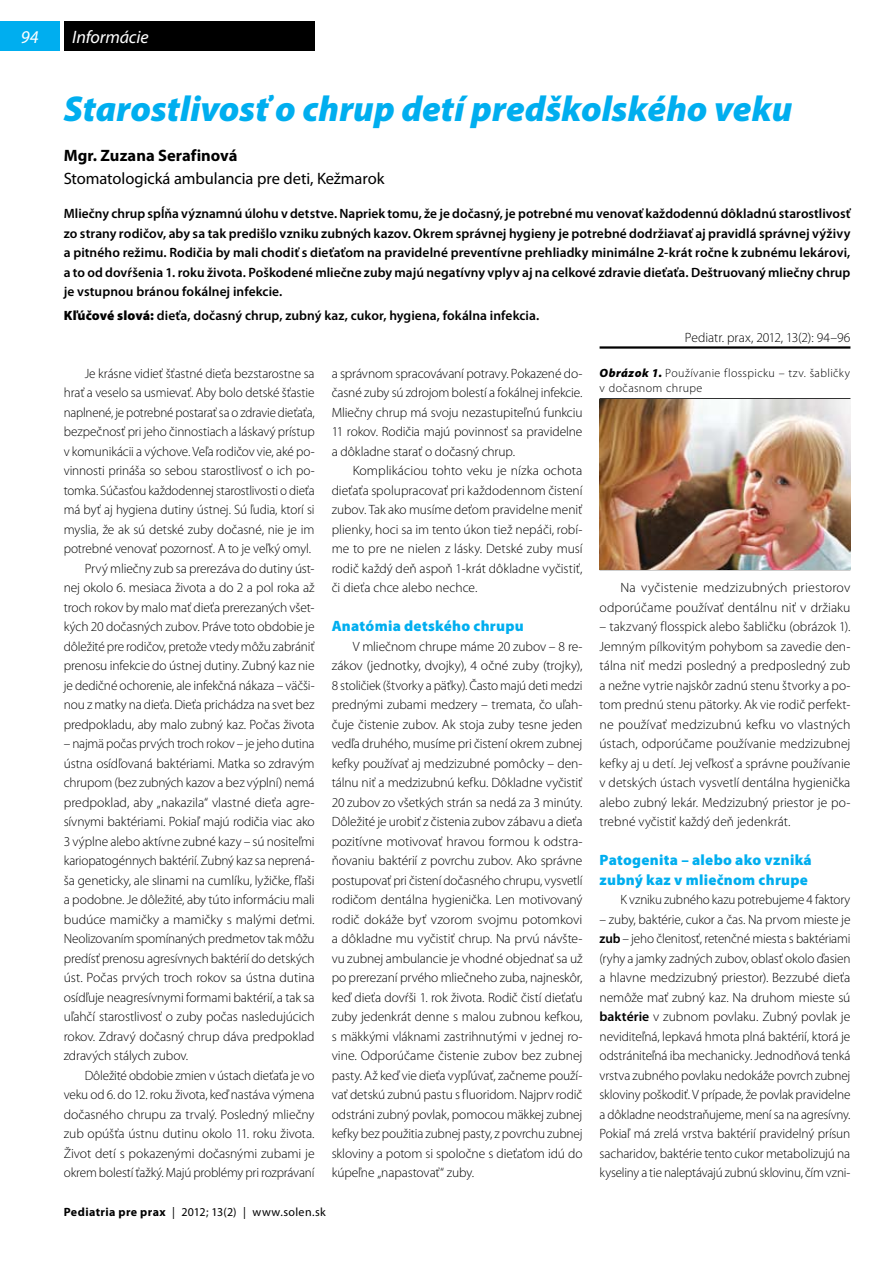
<style>
.page{position:relative;width:893px;height:1263px;background:#fff}
.page>*{position:absolute;margin:0;border:0;box-sizing:border-box;transform-origin:0 0}
.t1{font:italic 900 36px "Myriad Pro";color:#00aeef}
.t2{font:italic 18px "Myriad Pro";letter-spacing:-.01em;color:#fff}
.t3{font:16.5px "Myriad Pro";letter-spacing:-.005em;color:#000}
.t4{font:700 16.5px "Myriad Pro";color:#000}
.t5{font:900 15px/19.5px "Myriad Pro";letter-spacing:.02em;color:#00aeef}
.t6{font:300 13.5px/19.5px "Myriad Pro";letter-spacing:-.01em;color:#000;text-align:justify}
.t7{font:600 13.5px/19.5px "Myriad Pro";letter-spacing:.005em;color:#000;text-align:justify}
.t8{font:300 13.5px/19.5px "Myriad Pro";letter-spacing:.01em;color:#000;text-align:right}
.t9{font:300 12px/15px "Myriad Pro";letter-spacing:.035em;color:#000}
.t10{font:12px "Myriad Pro";letter-spacing:.03em;color:#000}
.s1{font-weight:900}
.s2{font-weight:900;font-style:italic}
.s3{font-weight:600}
.s4{font-weight:700}
</style>
<div class="page">
<div style="left:0;top:21px;width:60px;height:30px;background:#00aeef"></div>
<div style="left:64px;top:21px;width:251px;height:30px;background:#000"></div>
<hr style="left:600px;top:346px;width:250px;height:3px;background:#000">
<hr style="left:600px;top:569px;width:250px;height:1px;background:#000">
<hr style="left:600px;top:398px;width:250px;height:2px;background:#000">
<img style="left:600px;top:400px;width:250px;height:169px">
<h2 class="t2" style="left:21px;top:26px;width:19px">94</h2>
<h2 class="t2" style="left:72px;top:26px;width:78px">Informácie</h2>
<h1 class="t1" style="left:64px;top:84px;width:730px">Starostlivosť o chrup detí predškolského veku</h1>
<p class="t4" style="left:64px;top:145px;width:175px">Mgr. Zuzana Serafinová</p>
<p class="t3" style="left:64px;top:168px;width:322px">Stomatologická ambulancia pre deti, Kežmarok</p>
<p class="t7" style="left:64px;top:203px;width:788px">Mliečny chrup spĺňa významnú úlohu v detstve. Napriek tomu, že je dočasný, je potrebné mu venovať každodennú dôkladnú starostlivosť zo strany rodičov, aby sa tak predišlo vzniku zubných kazov. Okrem správnej hygieny je potrebné dodržiavať aj pravidlá správnej výživy a pitného režimu. Rodičia by mali chodiť s dieťaťom na pravidelné preventívne prehliadky minimálne 2-krát ročne k zubnému lekárovi, a to od dovŕšenia 1. roku života. Poškodené mliečne zuby majú negatívny vplyv aj na celkové zdravie dieťaťa. Deštruovaný mliečny chrup je vstupnou bránou fokálnej infekcie.</p>
<p class="t7" style="left:64px;top:305px;width:477px"><span class="s1">Kľúčové slová:</span> dieťa, dočasný chrup, zubný kaz, cukor, hygiena, fokálna infekcia.</p>
<p class="t6" style="left:685px;top:328px;width:167px">Pediatr. prax, 2012, 13(2): 94–96</p>
<p class="t6" style="left:64px;top:363px;width:252px;text-align:right">Je krásne vidieť šťastné dieťa bezstarostne sa hrať a veselo sa usmievať. Aby bolo detské šťastie naplnené, je potrebné postarať sa o zdravie dieťaťa, bezpečnosť pri jeho činnostiach a láskavý prístup v komunikácii a výchove. Veľa rodičov vie, aké po&shy;vinnosti prináša so sebou starostlivosť o ich po&shy;tomka. Súčasťou každodennej starostlivosti o dieťa má byť aj hygiena dutiny ústnej. Sú ľudia, ktorí si myslia, že ak sú detské zuby dočasné, nie je im potrebné venovať pozornosť. A to je veľký omyl.<br>Prvý mliečny zub sa prerezáva do dutiny úst-<br>nej okolo 6. mesiaca života a do 2 a pol roka až troch rokov by malo mať dieťa prerezaných všet&shy;kých 20 dočasných zubov. Práve toto obdobie je dôležité pre rodičov, pretože vtedy môžu zabrániť prenosu infekcie do ústnej dutiny. Zubný kaz nie je dedičné ochorenie, ale infekčná nákaza – väčši&shy;nou z matky na dieťa. Dieťa prichádza na svet bez predpokladu, aby malo zubný kaz. Počas života</p>
<p class="t6" style="left:64px;top:734px;width:252px">– najmä počas prvých troch rokov – je jeho dutina ústna osídľovaná baktériami. Matka so zdravým chrupom (bez zubných kazov a bez výplní) nemá predpoklad, aby „nakazila“ vlastné dieťa agre&shy;sívnymi baktériami. Pokiaľ majú rodičia viac ako 3 výplne alebo aktívne zubné kazy – sú nositeľmi kariopatogénnych baktérií. Zubný kaz sa neprená&shy;ša geneticky, ale slinami na cumlíku, lyžičke, fľaši a podobne. Je dôležité, aby túto informáciu mali budúce mamičky a mamičky s malými deťmi.<br>Neolizovaním spomínaných predmetov tak môžu predísť prenosu agresívnych baktérií do detských úst. Počas prvých troch rokov sa ústna dutina osídľuje neagresívnymi formami baktérií, a tak sa uľahčí starostlivosť o zuby počas nasledujúcich rokov. Zdravý dočasný chrup dáva predpoklad zdravých stálych zubov.</p>
<p class="t6" style="left:64px;top:1065px;width:252px;text-indent:21px">Dôležité obdobie zmien v ústach dieťaťa je vo veku od 6. do 12. roku života, keď nastáva výmena dočasného chrupu za trvalý. Posledný mliečny zub opúšťa ústnu dutinu okolo 11. roku života.<br>Život detí s pokazenými dočasnými zubami je okrem bolestí ťažký. Majú problémy pri rozprávaní</p>
<p class="t6" style="left:332px;top:363px;width:252px">a správnom spracovávaní potravy. Pokazené do&shy;časné zuby sú zdrojom bolestí a fokálnej infekcie.<br>Mliečny chrup má svoju nezastupiteľnú funkciu 11 rokov. Rodičia majú povinnosť sa pravidelne a dôkladne starať o dočasný chrup.</p>
<p class="t6" style="left:332px;top:461px;width:252px;text-indent:21px">Komplikáciou tohto veku je nízka ochota dieťaťa spolupracovať pri každodennom čistení zubov. Tak ako musíme deťom pravidelne meniť plienky, hoci sa im tento úkon tiež nepáči, robí&shy;me to pre ne nielen z lásky. Detské zuby musí rodič každý deň aspoň 1-krát dôkladne vyčistiť, či dieťa chce alebo nechce.</p>
<p class="t5" style="left:332px;top:616px;width:194px">Anatómia detského chrupu</p>
<p class="t6" style="left:332px;top:636px;width:252px;text-indent:21px">V mliečnom chrupe máme 20 zubov – 8 re&shy;zákov (jednotky, dvojky), 4 očné zuby (trojky), 8 stoličiek (štvorky a päťky). Často majú deti medzi prednými zubami medzery – tremata, čo uľah&shy;čuje čistenie zubov. Ak stoja zuby tesne jeden vedľa druhého, musíme pri čistení okrem zubnej kefky používať aj medzizubné pomôcky – den&shy;tálnu niť a medzizubnú kefku. Dôkladne vyčistiť 20 zubov zo všetkých strán sa nedá za 3 minúty.<br>Dôležité je urobiť z čistenia zubov zábavu a dieťa pozitívne motivovať hravou formou k odstra&shy;ňovaniu baktérií z povrchu zubov. Ako správne postupovať pri čistení dočasného chrupu, vysvetlí rodičom dentálna hygienička. Len motivovaný rodič dokáže byť vzorom svojmu potomkovi a dôkladne mu vyčistiť chrup. Na prvú návšte&shy;vu zubnej ambulancie je vhodné objednať sa už po prerezaní prvého mliečneho zuba, najneskôr, keď dieťa dovŕši 1. rok života. Rodič čistí dieťaťu zuby jedenkrát denne s malou zubnou kefkou, s mäkkými vláknami zastrihnutými v jednej ro&shy;vine. Odporúčame čistenie zubov bez zubnej pasty. Až keď vie dieťa vypľúvať, začneme použí&shy;vať detskú zubnú pastu s fluoridom. Najprv rodič odstráni zubný povlak, pomocou mäkkej zubnej kefky bez použitia zubnej pasty, z povrchu zubnej skloviny a potom si spoločne s dieťaťom idú do kúpeľne „napastovať“ zuby.</p>
<p class="t9" style="left:600px;top:366px;width:252px"><span class="s2">Obrázok 1.</span> Používanie flosspicku – tzv. šabličky v dočasnom chrupe</p>
<p class="t8" style="left:600px;top:578px;width:252px">Na vyčistenie medzizubných priestorov odporúčame používať dentálnu niť v držiaku</p>
<p class="t6" style="left:600px;top:617px;width:252px">– takzvaný flosspick alebo šabličku (obrázok 1).<br>Jemným pílkovitým pohybom sa zavedie den&shy;tálna niť medzi posledný a predposledný zub a nežne vytrie najskôr zadnú stenu štvorky a po&shy;tom prednú stenu pätorky. Ak vie rodič perfekt&shy;ne používať medzizubnú kefku vo vlastných ústach, odporúčame používanie medzizubnej kefky aj u detí. Jej veľkosť a správne používanie v detských ústach vysvetlí dentálna hygienička alebo zubný lekár. Medzizubný priestor je po&shy;trebné vyčistiť každý deň jedenkrát.</p>
<p class="t5" style="left:600px;top:850px;width:214px">Patogenita – alebo ako vzniká zubný kaz v mliečnom chrupe</p>
<p class="t6" style="left:621px;top:890px;width:231px">K vzniku zubného kazu potrebujeme 4 faktory</p>
<p class="t6" style="left:600px;top:909px;width:252px">– zuby, baktérie, cukor a čas. Na prvom mieste je <span class="s3">zub</span> – jeho členitosť, retenčné miesta s baktériami (ryhy a jamky zadných zubov, oblasť okolo ďasien a hlavne medzizubný priestor). Bezzubé dieťa nemôže mať zubný kaz. Na druhom mieste sú <span class="s3">baktérie</span> v zubnom povlaku. Zubný povlak je neviditeľná, lepkavá hmota plná baktérií, ktorá je odstrániteľná iba mechanicky. Jednodňová tenká vrstva zubného povlaku nedokáže povrch zubnej skloviny poškodiť. V prípade, že povlak pravidelne a dôkladne neodstraňujeme, mení sa na agresívny.<br>Pokiaľ má zrelá vrstva baktérií pravidelný prísun sacharidov, baktérie tento cukor metabolizujú na kyseliny a tie naleptávajú zubnú sklovinu, čím vzni-</p>
<p class="t10" style="left:64px;top:1205px;width:263px"><span class="s4">Pediatria pre prax</span> | 2012; 13(2) | www.solen.sk</p>
</div>
